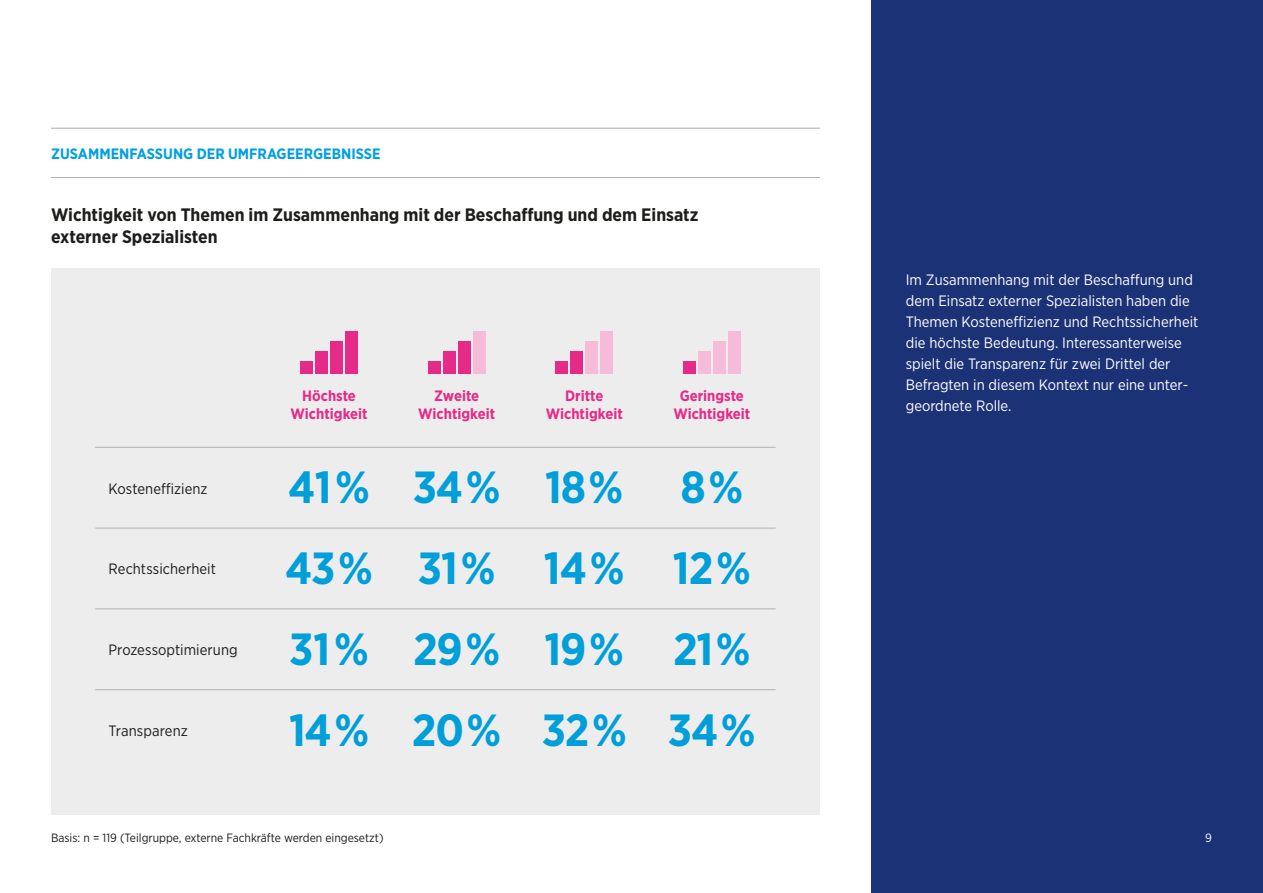
<style>
.page{position:relative;width:1263px;height:893px;background:#fff}
.page>*{position:absolute;margin:0;border:0;box-sizing:border-box;transform-origin:0 0}
.t1{font:700 45px "Gotham Narrow";letter-spacing:-.025em;color:#009fda}
.t2{font:700 18px/22.5px "Gotham Narrow";color:#1d1d1b}
.t3{font:15px/21px "Gotham Narrow";color:#fff}
.t4{font:700 15px/18px "Gotham Narrow";color:#e62a87;text-align:center}
.t5{font:15px "Gotham Narrow";letter-spacing:.005em;color:#1d1d1b}
.t6{font:700 15px "Gotham Narrow";color:#009fe3}
.t7{font:12px "Gotham Narrow";color:#1d1d1b}
.t8{font:12px "Gotham Narrow";color:#fff}
</style>
<div class="page">
<div style="left:51px;top:269px;width:769px;height:546px;background:#ededed"></div>
<div style="left:871px;top:0;width:392px;height:893px;background:#1c3276"></div>
<hr style="left:51px;top:177px;width:769px;height:1px;background:#b2b2b2">
<hr style="left:51px;top:128px;width:769px;height:1px;background:#b2b2b2">
<hr style="left:95px;top:447px;width:681px;height:1px;background:#b2b2b2">
<hr style="left:95px;top:528px;width:681px;height:1px;background:#b2b2b2">
<hr style="left:95px;top:608px;width:681px;height:1px;background:#b2b2b2">
<hr style="left:95px;top:689px;width:681px;height:1px;background:#b2b2b2">
<div style="left:300px;top:362px;width:13px;height:12px;background:#e62a87"></div>
<div style="left:315px;top:352px;width:13px;height:22px;background:#e62a87"></div>
<div style="left:330px;top:342px;width:13px;height:32px;background:#e62a87"></div>
<div style="left:345px;top:332px;width:13px;height:42px;background:#e62a87"></div>
<div style="left:428px;top:362px;width:12px;height:12px;background:#e62a87"></div>
<div style="left:443px;top:352px;width:12px;height:22px;background:#e62a87"></div>
<div style="left:458px;top:342px;width:12px;height:32px;background:#e62a87"></div>
<div style="left:473px;top:332px;width:12px;height:42px;background:#f6bcd7"></div>
<div style="left:556px;top:362px;width:12px;height:12px;background:#e62a87"></div>
<div style="left:571px;top:352px;width:12px;height:22px;background:#e62a87"></div>
<div style="left:585px;top:342px;width:13px;height:32px;background:#f6bcd7"></div>
<div style="left:600px;top:332px;width:13px;height:42px;background:#f6bcd7"></div>
<div style="left:683px;top:362px;width:13px;height:12px;background:#e62a87"></div>
<div style="left:698px;top:352px;width:13px;height:22px;background:#f6bcd7"></div>
<div style="left:713px;top:342px;width:12px;height:32px;background:#f6bcd7"></div>
<div style="left:728px;top:332px;width:12px;height:42px;background:#f6bcd7"></div>
<p class="t6" style="left:51px;top:144px;width:331px">ZUSAMMENFASSUNG DER UMFRAGEERGEBNISSE</p>
<p class="t2" style="left:51px;top:203px;width:649px">Wichtigkeit von Themen im Zusammenhang mit der Beschaffung und dem Einsatz externer Spezialisten</p>
<p class="t4" style="left:291px;top:387px;width:78px">Höchste<br>Wichtigkeit</p>
<p class="t4" style="left:418px;top:387px;width:78px">Zweite<br>Wichtigkeit</p>
<p class="t4" style="left:546px;top:387px;width:78px">Dritte<br>Wichtigkeit</p>
<p class="t4" style="left:673px;top:387px;width:78px">Geringste<br>Wichtigkeit</p>
<p class="t5" style="left:109px;top:479px;width:101px">Kosteneffizienz</p>
<h1 class="t1" style="left:288px;top:459px;width:337px">41 % 34 % 18 %</h1>
<h1 class="t1" style="left:680px;top:459px;width:64px">8 %</h1>
<p class="t5" style="left:109px;top:560px;width:109px">Rechtssicherheit</p>
<h1 class="t1" style="left:285px;top:539px;width:467px">43 % 31 % 14 % 12 %</h1>
<p class="t5" style="left:109px;top:641px;width:131px">Prozessoptimierung</p>
<h1 class="t1" style="left:289px;top:620px;width:463px">31 % 29 % 19 % 21 %</h1>
<p class="t5" style="left:109px;top:721px;width:81px">Transparenz</p>
<h1 class="t1" style="left:289px;top:701px;width:468px">14 % 20 % 32 % 34 %</h1>
<p class="t7" style="left:51px;top:830px;width:334px">Basis: n = 119 (Teilgruppe, externe Fachkräfte werden eingesetzt)</p>
<p class="t3" style="left:906px;top:269px;width:294px">Im Zusammenhang mit der Beschaffung und dem Einsatz externer Spezialisten haben die Themen Kosteneffizienz und Rechtssicherheit die höchste Bedeutung. Interessanterweise spielt die Transparenz für zwei Drittel der Befragten in diesem Kontext nur eine unter&shy;geordnete Rolle.</p>
<p class="t8" style="left:1205px;top:830px;width:8px">9</p>
</div>
